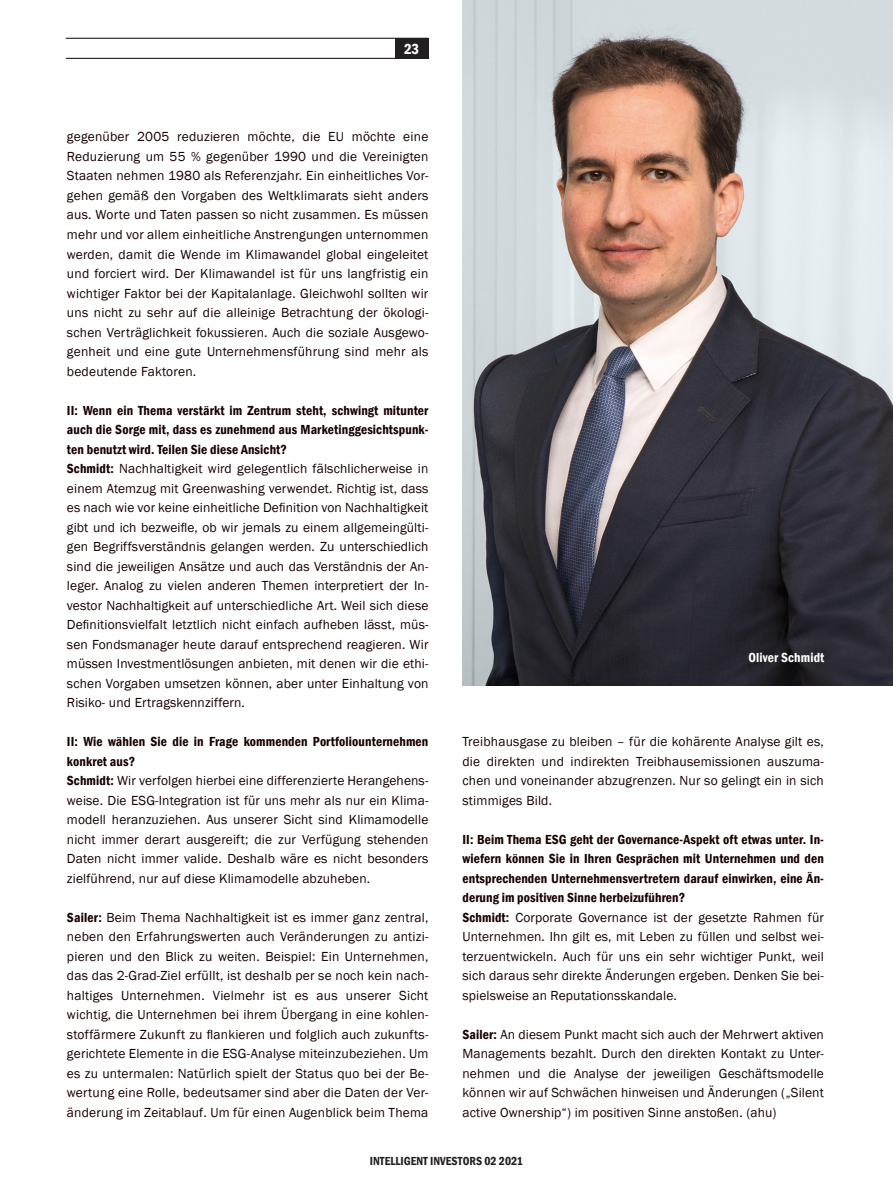
<style>
.page{position:relative;width:893px;height:1191px;background:#fff}
.page>*{position:absolute;margin:0;border:0;box-sizing:border-box;transform-origin:0 0}
.t1{font:600 condensed 15px "Franklin Gothic";color:#fff}
.Fließtext_-_Standard{font:13.5px/19.5px "Franklin Gothic";letter-spacing:.01em;color:#170000;text-align:justify}
.Fließtext_-_Standard-2{font:600 condensed 13.5px/19.5px "Franklin Gothic";letter-spacing:.01em;color:#170000;text-align:justify}
.Fließtext_-_Standard-3{font:600 condensed 13.5px "Franklin Gothic";letter-spacing:.01em;color:#fff}
.t2{font:600 condensed 12px "Franklin Gothic";color:#231f20}
.s1{font-weight:600;font-stretch:condensed}
</style>
<div class="page">
<hr style="left:66px;top:38px;width:362px;height:1px;background:#231f20">
<hr style="left:66px;top:58px;width:362px;height:1px;background:#231f20">
<img style="left:462px;top:0;width:431px;height:685px">
<div style="left:395px;top:38px;width:33px;height:21px;background:#231f20"></div>
<p class="t1" style="left:393px;top:39px;width:17px">13</p>
<p class="t1" style="left:404px;top:39px;width:17px">23</p>
<p class="Fließtext_-_Standard" style="left:67px;top:127px;width:363px">gegenüber 2005 reduzieren möchte, die EU möchte eine Reduzierung um 55 % gegenüber 1990 und die Vereinigten Staaten nehmen 1980 als Referenzjahr. Ein einheitliches Vor&shy;gehen gemäß den Vorgaben des Weltklimarats sieht anders aus. Worte und Taten passen so nicht zusammen. Es müssen mehr und vor allem einheitliche Anstrengungen unternommen werden, damit die Wende im Klimawandel global eingeleitet und forciert wird. Der Klimawandel ist für uns langfristig ein wichtiger Faktor bei der Kapitalanlage. Gleichwohl sollten wir uns nicht zu sehr auf die alleinige Betrachtung der ökologi&shy;schen Verträglichkeit fokussieren. Auch die soziale Ausgewo&shy;genheit und eine gute Unternehmensführung sind mehr als bedeutende Faktoren.</p>
<p class="Fließtext_-_Standard-2" style="left:67px;top:400px;width:363px">II: Wenn ein Thema verstärkt im Zentrum steht, schwingt mitunter auch die Sorge mit, dass es zunehmend aus Marketinggesichtspunk&shy;ten benutzt wird. Teilen Sie diese Ansicht?</p>
<p class="Fließtext_-_Standard" style="left:67px;top:459px;width:363px"><span class="s1">Schmidt:</span> Nachhaltigkeit wird gelegentlich fälschlicherweise in einem Atemzug mit Greenwashing verwendet. Richtig ist, dass es nach wie vor keine einheitliche Definition von Nachhaltigkeit gibt und ich bezweifle, ob wir jemals zu einem allgemeingülti&shy;gen Begriffsverständnis gelangen werden. Zu unterschiedlich sind die jeweiligen Ansätze und auch das Verständnis der An&shy;leger. Analog zu vielen anderen Themen interpretiert der In&shy;vestor Nachhaltigkeit auf unterschiedliche Art. Weil sich diese Definitionsvielfalt letztlich nicht einfach aufheben lässt, müs&shy;sen Fondsmanager heute darauf entsprechend reagieren. Wir müssen Investmentlösungen anbieten, mit denen wir die ethi&shy;schen Vorgaben umsetzen können, aber unter Einhaltung von Risiko- und Ertragskennziffern.</p>
<p class="Fließtext_-_Standard-2" style="left:67px;top:731px;width:363px">II: Wie wählen Sie die in Frage kommenden Portfoliounternehmen konkret aus?</p>
<p class="Fließtext_-_Standard" style="left:67px;top:771px;width:363px"><span class="s1">Schmidt:</span> Wir verfolgen hierbei eine differenzierte Herangehens&shy;weise. Die ESG-Integration ist für uns mehr als nur ein Klima&shy;modell heranzuziehen. Aus unserer Sicht sind Klimamodelle nicht immer derart ausgereift; die zur Verfügung stehenden Daten nicht immer valide. Deshalb wäre es nicht besonders zielführend, nur auf diese Klimamodelle abzuheben.</p>
<p class="Fließtext_-_Standard" style="left:67px;top:907px;width:363px"><span class="s1">Sailer:</span> Beim Thema Nachhaltigkeit ist es immer ganz zentral, neben den Erfahrungswerten auch Veränderungen zu antizi&shy;pieren und den Blick zu weiten. Beispiel: Ein Unternehmen, das das 2-Grad-Ziel erfüllt, ist deshalb per se noch kein nach&shy;haltiges Unternehmen. Vielmehr ist es aus unserer Sicht wichtig, die Unternehmen bei ihrem Übergang in eine kohlen&shy;stoffärmere Zukunft zu flankieren und folglich auch zukunfts&shy;gerichtete Elemente in die ESG-Analyse miteinzubeziehen. Um es zu untermalen: Natürlich spielt der Status quo bei der Be&shy;wertung eine Rolle, bedeutsamer sind aber die Daten der Ver&shy;änderung im Zeitablauf. Um für einen Augenblick beim Thema</p>
<p class="t2" style="left:370px;top:1152px;width:155px">INTELLIGENT INVESTORS 02 2021</p>
<p class="Fließtext_-_Standard-3" style="left:748px;top:649px;width:78px">Oliver Schmidt</p>
<p class="Fließtext_-_Standard" style="left:462px;top:732px;width:363px">Treibhausgase zu bleiben – für die kohärente Analyse gilt es, die direkten und indirekten Treibhausemissionen auszuma&shy;chen und voneinander abzugrenzen. Nur so gelingt ein in sich stimmiges Bild.</p>
<p class="Fließtext_-_Standard-2" style="left:462px;top:829px;width:363px">II: Beim Thema ESG geht der Governance-Aspekt oft etwas unter. In&shy;wiefern können Sie in Ihren Gesprächen mit Unternehmen und den entsprechenden Unternehmensvertretern darauf einwirken, eine Än&shy;derung im positiven Sinne herbeizuführen?</p>
<p class="Fließtext_-_Standard" style="left:462px;top:907px;width:363px"><span class="s1">Schmidt:</span> Corporate Governance ist der gesetzte Rahmen für Unternehmen. Ihn gilt es, mit Leben zu füllen und selbst wei&shy;terzuentwickeln. Auch für uns ein sehr wichtiger Punkt, weil sich daraus sehr direkte Änderungen ergeben. Denken Sie bei&shy;spielsweise an Reputationsskandale.</p>
<p class="Fließtext_-_Standard" style="left:462px;top:1024px;width:363px"><span class="s1">Sailer:</span> An diesem Punkt macht sich auch der Mehrwert aktiven Managements bezahlt. Durch den direkten Kontakt zu Unter&shy;nehmen und die Analyse der jeweiligen Geschäftsmodelle können wir auf Schwächen hinweisen und Änderungen („Silent active Ownership“) im positiven Sinne anstoßen. (ahu)</p>
</div>
